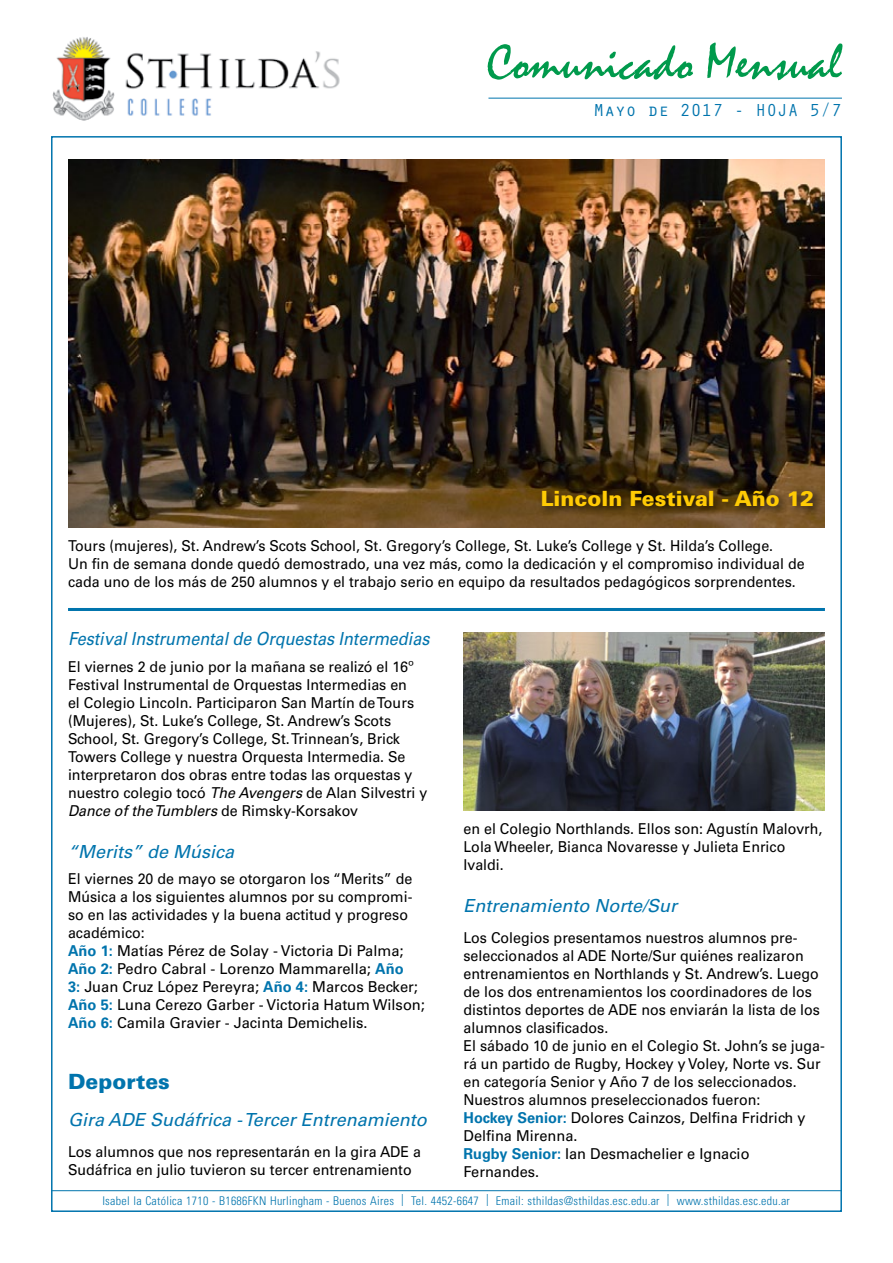
<style>
.page{position:relative;width:893px;height:1263px;background:#fff}
.page>*{position:absolute;margin:0;border:0;box-sizing:border-box;transform-origin:0 0}
.t1{font:51px "Mistral";color:#009a4c}
.t2{font:900 21px "Univers LT Std";color:#ffcb05}
.t3{font:900 21px "Univers LT Std";color:#0074ad}
.t4{font:italic 18px "Univers LT Std";color:#0074ad}
.t5{font:italic 18px "Univers LT Std";color:#0074ad;scale:.9 1}
.t6{font:18px "Orator Std";color:#0074ad}
.t7{font:15px/18px "Univers LT Std";color:#000;scale:.95 1}
.t8{font:300 condensed 12px "Univers LT Std";letter-spacing:.02em;color:#0074ad}
.s1{font-style:italic}
.s2{font-weight:700;color:#0074ad}
</style>
<div class="page">
<img style="left:52px;top:37px;width:288px;height:84px">
<hr style="left:488px;top:98px;width:354px;height:1px;background:#0074ad">
<hr style="left:51px;top:1190px;width:791px;height:1px;background:#0074ad">
<img style="left:463px;top:632px;width:362px;height:178px">
<img style="left:68px;top:159px;width:757px;height:368px">
<hr style="left:68px;top:608px;width:757px;height:3px;background:#0074ad">
<div style="left:537px;top:486px;width:286px;height:32px;background:#000;opacity:.75"></div>
<h1 class="t1" style="left:487px;top:40px;width:356px">Comunicado Mensual</h1>
<p class="t6" style="left:593px;top:97px;width:250px">Mayo de 2017 - HOJA 5/7</p>
<h2 class="t2" style="left:541px;top:486px;width:275px">Lincoln Festival - Año 12</h2>
<p class="t7" style="left:68px;top:537px;width:777px">Tours (mujeres), St. Andrew’s Scots School, St. Gregory’s College, St. Luke’s College y St. Hilda’s College.<br>Un fin de semana donde quedó demostrado, una vez más, como la dedicación y el compromiso individual de cada uno de los más de 250 alumnos y el trabajo serio en equipo da resultados pedagógicos sorprendentes.</p>
<p class="t5" style="left:68px;top:628px;width:403px">Festival Instrumental de Orquestas Intermedias</p>
<p class="t7" style="left:68px;top:657px;width:380px">El viernes 2 de junio por la mañana se realizó el 16º Festival Instrumental de Orquestas Intermedias en<br>el Colegio Lincoln. Participaron San Martín de Tours (Mujeres), St. Luke’s College, St. Andrew’s Scots School, St. Gregory’s College, St. Trinnean’s, Brick Towers College y nuestra Orquesta Intermedia. Se interpretaron dos obras entre todas las orquestas y nuestro colegio tocó <span class="s1">The Avengers</span> de Alan Silvestri y <span class="s1">Dance of the Tumblers</span> de Rimsky-Korsakov</p>
<p class="t4" style="left:68px;top:841px;width:168px">“Merits” de Música</p>
<p class="t7" style="left:68px;top:870px;width:377px">El viernes 20 de mayo se otorgaron los “Merits” de Música a los siguientes alumnos por su compromi&shy;so en las actividades y la buena actitud y progreso académico:<br><span class="s2">Año 1:</span> Matías Pérez de Solay - Victoria Di Palma; <span class="s2">Año 2:</span> Pedro Cabral - Lorenzo Mammarella; <span class="s2">Año<br>3:</span> Juan Cruz López Pereyra; <span class="s2">Año 4:</span> Marcos Becker; <span class="s2">Año 5:</span> Luna Cerezo Garber - Victoria Hatum Wilson; <span class="s2">Año 6:</span> Camila Gravier - Jacinta Demichelis.</p>
<h2 class="t3" style="left:68px;top:1069px;width:103px">Deportes</h2>
<p class="t4" style="left:68px;top:1109px;width:360px">Gira ADE Sudáfrica - Tercer Entrenamiento</p>
<p class="t7" style="left:68px;top:1143px;width:373px">Los alumnos que nos representarán en la gira ADE a<br>Sudáfrica en julio tuvieron su tercer entrenamiento</p>
<p class="t7" style="left:463px;top:819px;width:379px">en el Colegio Northlands. Ellos son: Agustín Malovrh,<br>Lola Wheeler, Bianca Novaresse y Julieta Enrico<br>Ivaldi.</p>
<p class="t4" style="left:463px;top:895px;width:215px">Entrenamiento Norte/Sur</p>
<p class="t7" style="left:463px;top:928px;width:382px">Los Colegios presentamos nuestros alumnos pre&shy;seleccionados al ADE Norte/Sur quiénes realizaron entrenamientos en Northlands y St. Andrew’s. Luego de los dos entrenamientos los coordinadores de los distintos deportes de ADE nos enviarán la lista de los alumnos clasificados.<br>El sábado 10 de junio en el Colegio St. John’s se juga&shy;rá un partido de Rugby, Hockey y Voley, Norte vs. Sur en categoría Senior y Año 7 de los seleccionados.<br>Nuestros alumnos preseleccionados fueron:<br><span class="s2">Hockey Senior:</span> Dolores Cainzos, Delfina Fridrich y Delfina Mirenna.<br><span class="s2">Rugby Senior:</span> Ian Desmachelier e Ignacio Fernandes.</p>
<p class="t8" style="left:102px;top:1193px;width:689px">Isabel la Católica 1710 - B1686FKN Hurlingham - Buenos Aires | Tel. 4452-6647 | Email: sthildas@sthildas.esc.edu.ar | www.sthildas.esc.edu.ar</p>
</div>
